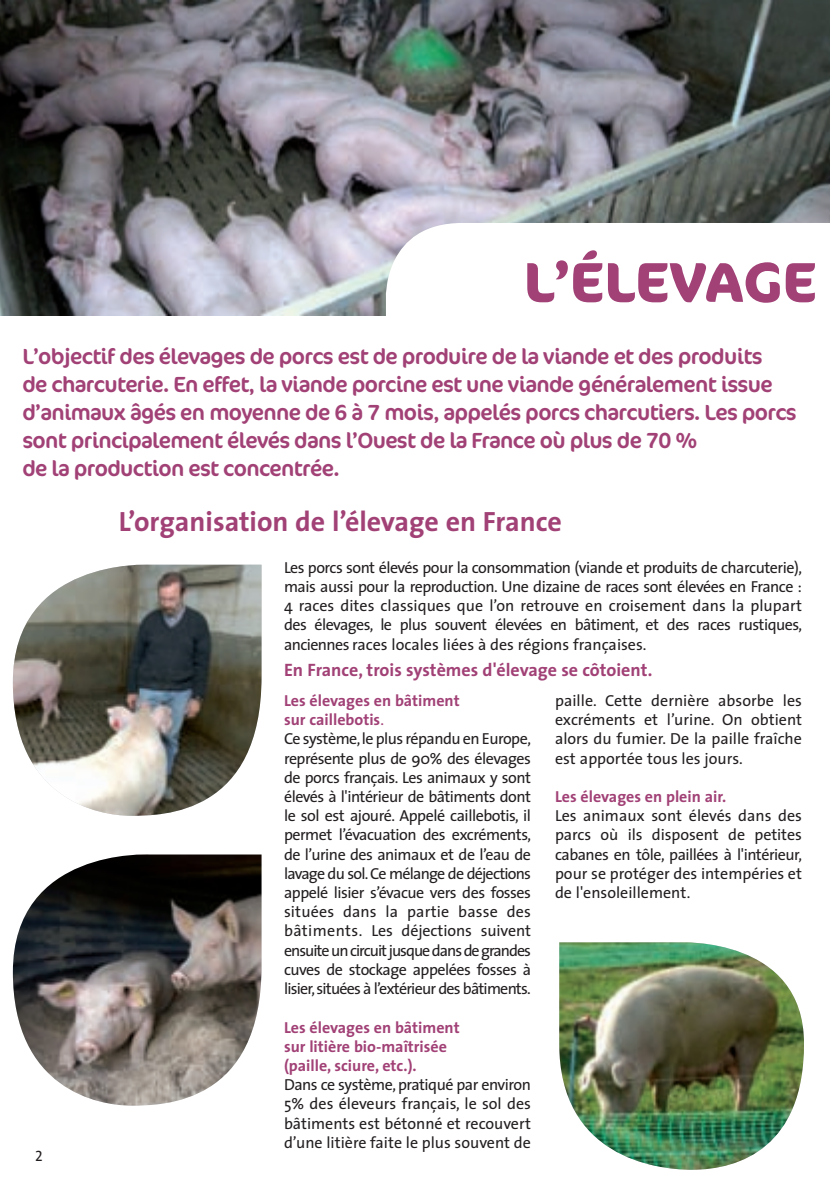
<style>
.page{position:relative;width:830px;height:1192px;background:#fff}
.page>*{position:absolute;margin:0;border:0;box-sizing:border-box;transform-origin:0 0}
.t1{font:700 56px "Cocon";color:#a14176}
.t2{font:700 28px "The Sans";color:#a14176}
.t3{font:22px/28px "Cocon";letter-spacing:-.03em;color:#a14176}
.t4{font:700 18px "The Sans";color:#a14176}
.t5{font:16px/19.2px "The Sans";letter-spacing:-.03em;color:#231f20;text-align:justify}
.t6{font:16px/19.2px "The Sans";color:#231f20}
.t7{font:16px/19.2px "The Sans";letter-spacing:-.005em;color:#231f20}
.t8{font:15px "The Sans Caps";color:#231f20}
.s1{font-weight:700;color:#a14176}
.s2{color:#a14176}
</style>
<div class="page">
<img style="left:0;top:0;width:829px;height:1170px">
<p class="t1" style="left:523px;top:261px;width:294px">L’ÉLEVAGE</p>
<p class="t3" style="left:22px;top:344px;width:775px">L’objectif des élevages de porcs est de produire de la viande et des produits<br>de charcuterie. En effet, la viande porcine est une viande généralement issue d’animaux âgés en moyenne de 6 à 7 mois, appelés porcs charcutiers. Les porcs sont principalement élevés dans l’Ouest de la France où plus de 70 %<br>de la production est concentrée.</p>
<p class="t2" style="left:119px;top:509px;width:444px">L’organisation de l’élevage en France</p>
<p class="t5" style="left:284px;top:559px;width:519px">Les porcs sont élevés pour la consommation (viande et produits de charcuterie), mais aussi pour la reproduction. Une dizaine de races sont élevées en France :<br>4 races dites classiques que l’on retrouve en croisement dans la plupart des élevages, le plus souvent élevées en bâtiment, et des races rustiques, anciennes races locales liées à des régions françaises.</p>
<p class="t8" style="left:35px;top:1147px;width:9px">2</p>
<p class="t4" style="left:284px;top:662px;width:370px">En France, trois systèmes d'élevage se côtoient.</p>
<p class="t5" style="left:284px;top:692px;width:248px;text-align:left"><span class="s1">Les élevages en bâtiment<br>sur caillebotis</span><span class="s2">.<br></span>Ce système,le plus répandu en Europe, représente plus de 90% des élevages de porcs français. Les animaux y sont élevés à l'intérieur de bâtiments dont le sol est ajouré. Appelé caillebotis, il permet l’évacuation des excréments, de l’urine des animaux et de l’eau de lavage du sol. Ce mélange de déjections appelé lisier s’évacue vers des fosses situées dans la partie basse des bâtiments. Les déjections suivent ensuite un circuitjusque dans de grandes cuves de stockage appelées fosses à lisier,situées à l’extérieur des bâtiments.</p>
<p class="t6" style="left:284px;top:1019px;width:248px"><span class="s1">Les élevages en bâtiment<br>sur litière bio-maîtrisée<br>(paille, sciure, etc.).<br></span>Dans ce système, pratiqué par environ<br>5% des éleveurs français, le sol des bâtiments est bétonné et recouvert d’une litière faite le plus souvent de</p>
<p class="t5" style="left:554px;top:692px;width:248px">paille. Cette dernière absorbe les excréments et l’urine. On obtient alors du fumier. De la paille fraîche est apportée tous les jours.</p>
<p class="t7" style="left:554px;top:788px;width:248px"><span class="s1">Les élevages en plein air.<br></span>Les animaux sont élevés dans des parcs où ils disposent de petites cabanes en tôle, paillées à l'intérieur, pour se protéger des intempéries et de l'ensoleillement.</p>
</div>
